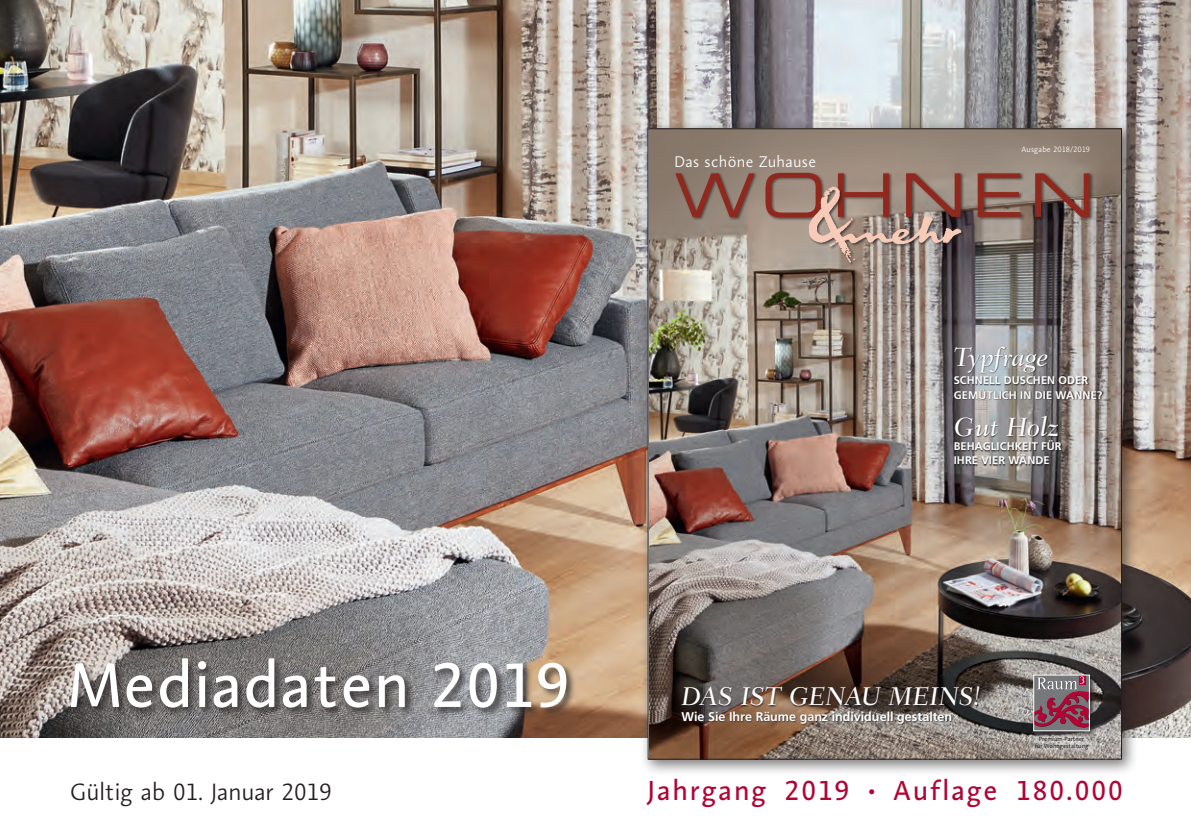
<style>
.page{position:relative;width:1191px;height:840px;background:#fff}
.page>*{position:absolute;margin:0;border:0;box-sizing:border-box;transform-origin:0 0}
.t1{font:64px "Aroma No 2 LT Pro";letter-spacing:.02em;color:#fff}
.t2{font:28px "Aroma No 2 LT Pro";letter-spacing:.07em;color:#b10535}
.t3{font:italic 500 26.8px "Fairfield LT Std";letter-spacing:-.01em;color:#fff}
.t4{font:italic 500 26px "Fairfield LT Std";letter-spacing:-.015em;color:#fff}
.t5{font:300 24px "Aroma No 2 LT Pro";color:#231f20}
.t6{font:300 15.8px "Aroma No 2 LT Pro";letter-spacing:.02em;color:#fff}
.t7{font:700 12.6px "Frutiger LT Std";letter-spacing:-.005em;color:#fff}
.t8{font:700 11px/14.2px "Frutiger LT Std";letter-spacing:.01em;color:#fff}
.t9{font:300 8px "Aroma No 2 LT Pro";letter-spacing:.02em;color:#fff}
.t10{font:6.4px/7.6px "Aroma No 2 LT Pro";letter-spacing:-.01em;color:#231f20;text-align:center}
.t11{font:6px/7px "Frutiger";color:#6c6d70;text-align:center}
.s1{font-size:24px}
</style>
<div class="page">
<img style="left:0;top:0;width:1191px;height:736px">
<div style="left:69px;top:657px;width:507px;height:60px;background:#231f20;opacity:.75"></div>
<div style="left:639px;top:120px;width:499px;height:655px;background:#231f20;opacity:.6"></div>
<img style="left:649px;top:130px;width:471px;height:627px">
<div style="left:954px;top:345px;width:150px;height:55px;background:#231f20;opacity:.85"></div>
<div style="left:954px;top:415px;width:109px;height:51px;background:#231f20;opacity:.85"></div>
<div style="left:674px;top:172px;width:419px;height:49px;background:#231f20;opacity:.6"></div>
<svg style="left:675px;top:173px;width:414px;height:44px;background:#8e685d"></svg>
<img style="left:805px;top:182px;width:162px;height:83px">
<div style="left:1028px;top:728px;width:67px;height:27px;background:#fff;opacity:.75"></div>
<div style="left:681px;top:686px;width:300px;height:39px;background:#231f20;opacity:.85"></div>
<div style="left:1032px;top:673px;width:65px;height:65px;background:#231f20;opacity:.75"></div>
<svg style="left:1035px;top:676px;width:52px;height:51px;background:#8c5566"></svg>
<div style="left:1033px;top:674px;width:56px;height:56px;border:1px solid #fff"></div>
<h1 class="t1" style="left:68px;top:643px;width:503px">Mediadaten 2019</h1>
<h3 class="t6" style="left:674px;top:151px;width:143px">Das schöne Zuhause</h3>
<p class="t9" style="left:1021px;top:144px;width:70px">Ausgabe 2018/2019</p>
<h3 class="t3" style="left:953px;top:340px;width:96px">Typfrage</h3>
<p class="t8" style="left:953px;top:373px;width:150px">SCHNELL DUSCHEN ODER<br>GEMÜTLICH IN DIE WANNE?</p>
<h3 class="t3" style="left:953px;top:411px;width:106px">Gut Holz</h3>
<p class="t8" style="left:953px;top:439px;width:110px">BEHAGLICHKEIT FÜR<br>IHRE VIER WÄNDE</p>
<h3 class="t4" style="left:681px;top:680px;width:300px">DAS IST GENAU MEINS!</h3>
<p class="t7" style="left:681px;top:708px;width:272px">Wie Sie Ihre Räume ganz individuell gestalten</p>
<p class="t10" style="left:1034px;top:734px;width:55px">Premium-Partner für Wohngestaltung</p>
<p class="t11" style="left:1033px;top:734px;width:59px">Premium-Partner für Wohngestaltung</p>
<h3 class="t5" style="left:70px;top:775px;width:263px">Gültig ab 01. Januar 2019</h3>
<h2 class="t2" style="left:647px;top:771px;width:477px">Jahrgang 2019 <span class="s1">•</span> Auflage 180.000</h2>
</div>
